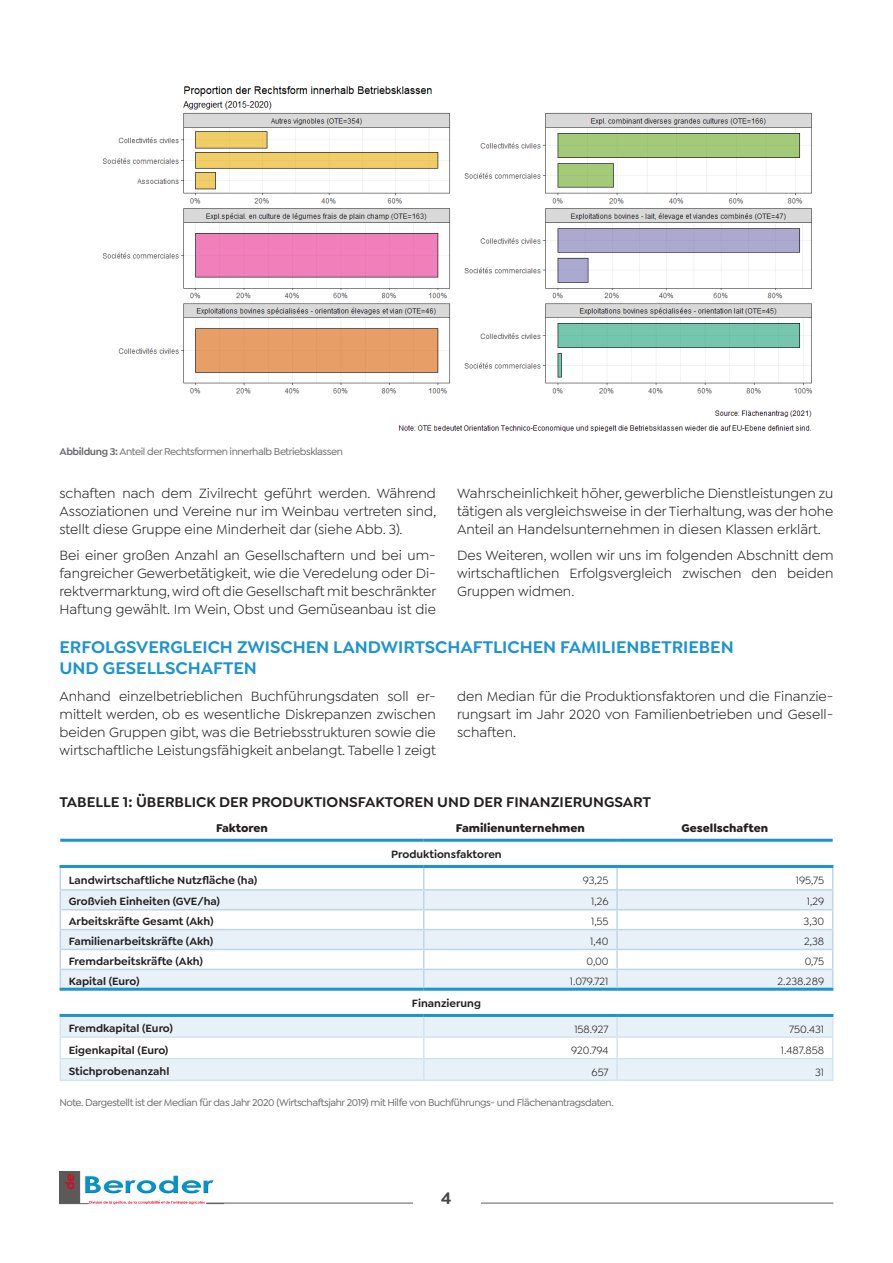
<style>
.page{position:relative;width:893px;height:1263px;background:#fff}
.page>*{position:absolute;margin:0;border:0;box-sizing:border-box;transform-origin:0 0}
.t1{font:600 18px/21.6px "Goldplay";color:#1d93cf}
.t2{font:600 18px "Goldplay";color:#454647}
.t3{font:600 15px "Goldplay";color:#231f20}
.t4{font:14.25px/18px "Goldplay";color:#231f20;text-align:justify}
.t5{font:700 12px "Goldplay";color:#231f20}
.t6{font:600 11.25px "Goldplay";color:#231f20}
.t7{font:11.25px "Goldplay";color:#231f20}
.t8{font:500 10.5px "Goldplay";letter-spacing:-.04em;color:#6c6d70}
.s1{font-weight:600}
</style>
<div class="page">
<img style="left:60px;top:1171px;width:166px;height:34px">
<hr style="left:206px;top:1202px;width:627px;height:1px;background:#5a5a5a">
<div style="left:413px;top:1185px;width:67px;height:21px;background:#fff"></div>
<svg style="left:60px;top:890px;width:773px;height:189px;fill:#e8f1f8"></svg>
<hr style="left:60px;top:839px;width:364px;height:3px;background:#1d93cf">
<hr style="left:424px;top:839px;width:193px;height:3px;background:#1d93cf">
<hr style="left:617px;top:839px;width:216px;height:3px;background:#1d93cf">
<hr style="left:60px;top:865px;width:364px;height:3px;background:#1d93cf">
<hr style="left:424px;top:865px;width:193px;height:3px;background:#1d93cf">
<hr style="left:617px;top:865px;width:216px;height:3px;background:#1d93cf">
<hr style="left:60px;top:988px;width:364px;height:3px;background:#1d93cf">
<hr style="left:424px;top:988px;width:193px;height:3px;background:#1d93cf">
<hr style="left:617px;top:988px;width:216px;height:3px;background:#1d93cf">
<hr style="left:60px;top:1014px;width:364px;height:3px;background:#1d93cf">
<hr style="left:424px;top:1014px;width:193px;height:3px;background:#1d93cf">
<hr style="left:617px;top:1014px;width:216px;height:3px;background:#1d93cf">
<hr style="left:616px;top:868px;width:2px;height:21px;background:#bdd6ed">
<hr style="left:60px;top:889px;width:364px;height:1px;background:#bdd6ed">
<hr style="left:424px;top:889px;width:193px;height:1px;background:#bdd6ed">
<hr style="left:617px;top:889px;width:216px;height:1px;background:#bdd6ed">
<hr style="left:60px;top:909px;width:364px;height:1px;background:#bdd6ed">
<hr style="left:424px;top:909px;width:193px;height:1px;background:#bdd6ed">
<hr style="left:617px;top:909px;width:216px;height:1px;background:#bdd6ed">
<hr style="left:60px;top:929px;width:364px;height:1px;background:#bdd6ed">
<hr style="left:424px;top:929px;width:193px;height:1px;background:#bdd6ed">
<hr style="left:617px;top:929px;width:216px;height:1px;background:#bdd6ed">
<hr style="left:60px;top:949px;width:364px;height:1px;background:#bdd6ed">
<hr style="left:424px;top:949px;width:193px;height:1px;background:#bdd6ed">
<hr style="left:617px;top:949px;width:216px;height:1px;background:#bdd6ed">
<hr style="left:60px;top:968px;width:364px;height:2px;background:#bdd6ed">
<svg style="left:60px;top:868px;width:1px;height:120px"></svg>
<hr style="left:424px;top:968px;width:193px;height:2px;background:#bdd6ed">
<svg style="left:423px;top:868px;width:1px;height:120px"></svg>
<hr style="left:617px;top:968px;width:216px;height:2px;background:#bdd6ed">
<svg style="left:616px;top:890px;width:2px;height:98px"></svg>
<svg style="left:832px;top:868px;width:1px;height:120px"></svg>
<svg style="left:616px;top:1017px;width:2px;height:19px"></svg>
<hr style="left:60px;top:1036px;width:364px;height:2px;background:#d2e3f3">
<hr style="left:424px;top:1036px;width:193px;height:2px;background:#d2e3f3">
<hr style="left:617px;top:1036px;width:216px;height:2px;background:#d2e3f3">
<hr style="left:616px;top:1038px;width:2px;height:20px;background:#d2e3f3">
<hr style="left:60px;top:1058px;width:364px;height:1px;background:#d2e3f3">
<svg style="left:60px;top:1017px;width:1px;height:62px"></svg>
<hr style="left:424px;top:1058px;width:193px;height:1px;background:#d2e3f3">
<svg style="left:423px;top:1017px;width:1px;height:62px"></svg>
<hr style="left:617px;top:1058px;width:216px;height:1px;background:#d2e3f3">
<hr style="left:616px;top:1059px;width:2px;height:20px;background:#d2e3f3">
<svg style="left:832px;top:1017px;width:1px;height:62px"></svg>
<hr style="left:60px;top:1079px;width:364px;height:2px;background:#d2e3f3">
<hr style="left:424px;top:1079px;width:193px;height:2px;background:#d2e3f3">
<hr style="left:617px;top:1079px;width:216px;height:2px;background:#d2e3f3">
<img style="left:102px;top:86px;width:711px;height:346px">
<p class="t8" style="left:60px;top:445px;width:285px"><span class="s1">Abbildung 3:</span> Anteil der Rechtsformen innerhalb Betriebsklassen</p>
<p class="t4" style="left:60px;top:484px;width:378px">schaften nach dem Zivilrecht geführt werden. Während Assoziationen und Vereine nur im Weinbau vertreten sind, stellt diese Gruppe eine Minderheit dar (siehe Abb. 3).</p>
<p class="t4" style="left:60px;top:546px;width:378px">Bei einer großen Anzahl an Gesellschaftern und bei um&shy;fangreicher Gewerbetätigkeit, wie die Veredelung oder Di&shy;rektvermarktung, wird oft die Gesellschaft mit beschränkter Haftung gewählt. Im Wein, Obst und Gemüseanbau ist die</p>
<p class="t4" style="left:457px;top:484px;width:378px">Wahrscheinlichkeit höher, gewerbliche Dienstleistungen zu tätigen als vergleichsweise in der Tierhaltung, was der hohe Anteil an Handelsunternehmen in diesen Klassen erklärt.</p>
<p class="t4" style="left:457px;top:546px;width:378px">Des Weiteren, wollen wir uns im folgenden Abschnitt dem wirtschaftlichen Erfolgsvergleich zwischen den beiden Gruppen widmen.</p>
<p class="t1" style="left:60px;top:636px;width:676px">ERFOLGSVERGLEICH ZWISCHEN LANDWIRTSCHAFTLICHEN FAMILIENBETRIEBEN<br>UND GESELLSCHAFTEN</p>
<p class="t4" style="left:60px;top:687px;width:378px">Anhand einzelbetrieblichen Buchführungsdaten soll er&shy;mittelt werden, ob es wesentliche Diskrepanzen zwischen beiden Gruppen gibt, was die Betriebsstrukturen sowie die wirtschaftliche Leistungsfähigkeit anbelangt. Tabelle 1 zeigt</p>
<p class="t4" style="left:457px;top:687px;width:378px">den Median für die Produktionsfaktoren und die Finanzie&shy;rungsart im Jahr 2020 von Familienbetrieben und Gesell&shy;schaften.</p>
<p class="t3" style="left:60px;top:793px;width:593px">TABELLE 1: ÜBERBLICK DER PRODUKTIONSFAKTOREN UND DER FINANZIERUNGSART</p>
<p class="t5" style="left:216px;top:820px;width:54px">Faktoren</p>
<p class="t5" style="left:456px;top:820px;width:130px">Familienunternehmen</p>
<p class="t5" style="left:682px;top:820px;width:88px">Gesellschaften</p>
<p class="t6" style="left:391px;top:847px;width:112px">Produktionsfaktoren</p>
<p class="t6" style="left:69px;top:873px;width:190px">Landwirtschaftliche Nutzfläche (ha)</p>
<p class="t7" style="left:583px;top:874px;width:27px">93,25</p>
<p class="t7" style="left:796px;top:874px;width:30px">195,75</p>
<p class="t6" style="left:69px;top:895px;width:153px">Großvieh Einheiten (GVE/ha)</p>
<p class="t7" style="left:591px;top:895px;width:19px">1,26</p>
<p class="t7" style="left:807px;top:895px;width:19px">1,29</p>
<p class="t6" style="left:69px;top:915px;width:146px">Arbeitskräfte Gesamt (Akh)</p>
<p class="t7" style="left:591px;top:915px;width:19px">1,55</p>
<p class="t7" style="left:804px;top:915px;width:22px">3,30</p>
<p class="t6" style="left:69px;top:934px;width:146px">Familienarbeitskräfte (Akh)</p>
<p class="t7" style="left:590px;top:935px;width:20px">1,40</p>
<p class="t7" style="left:804px;top:935px;width:22px">2,38</p>
<p class="t6" style="left:69px;top:954px;width:136px">Fremdarbeitskräfte (Akh)</p>
<p class="t7" style="left:587px;top:955px;width:23px">0,00</p>
<p class="t7" style="left:805px;top:955px;width:21px">0,75</p>
<p class="t6" style="left:69px;top:974px;width:72px">Kapital (Euro)</p>
<p class="t7" style="left:570px;top:975px;width:40px">1.079.721</p>
<p class="t7" style="left:778px;top:975px;width:48px">2.238.289</p>
<p class="t6" style="left:412px;top:996px;width:71px">Finanzierung</p>
<p class="t6" style="left:69px;top:1021px;width:106px">Fremdkapital (Euro)</p>
<p class="t7" style="left:574px;top:1023px;width:36px">158.927</p>
<p class="t7" style="left:789px;top:1023px;width:36px">750.431</p>
<p class="t6" style="left:69px;top:1043px;width:101px">Eigenkapital (Euro)</p>
<p class="t7" style="left:571px;top:1044px;width:39px">920.794</p>
<p class="t7" style="left:781px;top:1044px;width:45px">1.487.858</p>
<p class="t6" style="left:69px;top:1064px;width:102px">Stichprobenanzahl</p>
<p class="t7" style="left:592px;top:1066px;width:19px">657</p>
<p class="t7" style="left:815px;top:1066px;width:11px">31</p>
<p class="t8" style="left:60px;top:1096px;width:556px">Note. Dargestellt ist der Median für das Jahr 2020 (Wirtschaftsjahr 2019) mit Hilfe von Buchführungs- und Flächenantragsdaten.</p>
<p class="t2" style="left:441px;top:1186px;width:12px">4</p>
</div>
